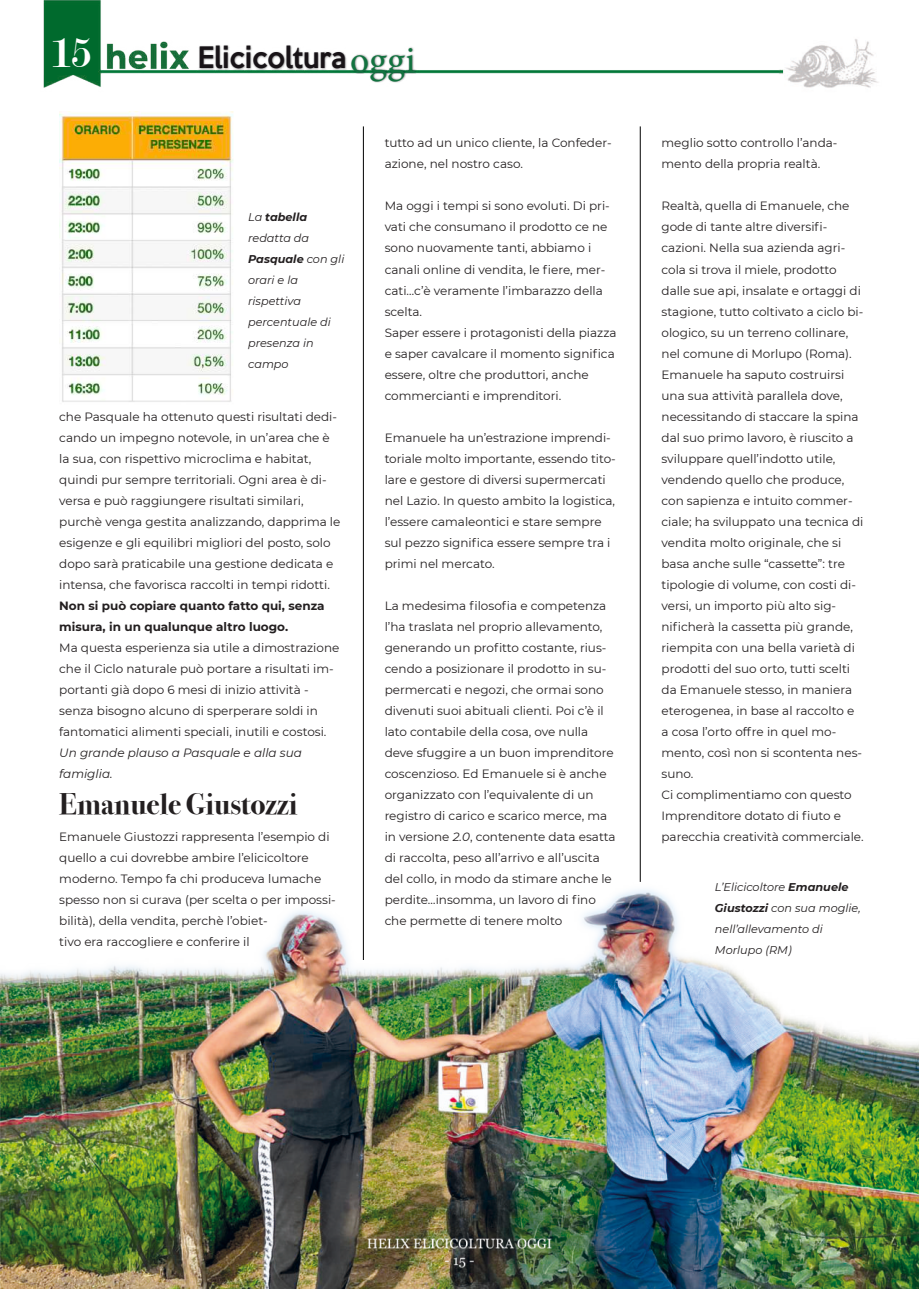
<style>
.page{position:relative;width:919px;height:1289px;background:#fff}
.page>*{position:absolute;margin:0;border:0;box-sizing:border-box;transform-origin:0 0}
.t1{font:45px "Modern";color:#fff}
.t2{font:700 29.85px "Bodoni Svty Two ITCTT";color:#231f20}
.t3{font:500 27px "Keep Calm";letter-spacing:.005em;color:#181317;scale:.94 1}
.t4{font:12px/21px "Montserrat";color:#231f20}
.t5{font:700 12px/21px "Montserrat";color:#231f20}
.t6{font:italic 12px/21px "Montserrat";color:#231f20}
.t7{font:italic 11.25px/21px "Montserrat";color:#231f20}
.s1{font-family:"Minion Pro";font-weight:400;font-size:37.5px;color:#11723f}
.s2{font-weight:700}
.s3{font-style:italic}
</style>
<div class="page">
<img style="left:0;top:0;width:918px;height:1288px">
<hr style="left:363px;top:126px;width:1px;height:834px;background:#000001">
<hr style="left:640px;top:126px;width:1px;height:755px;background:#000001">
<img style="left:59px;top:111px;width:174px;height:293px">
<img style="left:367px;top:1238px;width:184px;height:29px">
<h1 class="t1" style="left:50px;top:38px;width:42px">15</h1>
<h3 class="t3" style="left:198px;top:47px;width:233px">Elicicoltura <span class="s1">oggi</span></h3>
<p class="t7" style="left:248px;top:206px;width:98px">La <span class="s2">tabella </span>redatta da<br><span class="s2">Pasquale</span> con gli orari e la rispettiva percentuale di presenza in campo</p>
<p class="t4" style="left:59px;top:406px;width:283px">che Pasquale ha ottenuto questi risultati dedi&shy;cando un impegno notevole, in un’area che è la sua, con rispettivo microclima e habitat, quindi pur sempre territoriali. Ogni area è di&shy;versa e può raggiungere risultati similari, purchè venga gestita analizzando, dapprima le esigenze e gli equilibri migliori del posto, solo dopo sarà praticabile una gestione dedicata e intensa, che favorisca raccolti in tempi ridotti.</p>
<p class="t5" style="left:59px;top:595px;width:267px">Non si può copiare quanto fatto qui, senza misura, in un qualunque altro luogo.</p>
<p class="t4" style="left:59px;top:637px;width:282px">Ma questa esperienza sia utile a dimostrazione che il Ciclo naturale può portare a risultati im&shy;portanti già dopo 6 mesi di inizio attività - senza bisogno alcuno di sperperare soldi in fantomatici alimenti speciali, inutili e costosi.</p>
<p class="t6" style="left:59px;top:742px;width:244px">Un grande plauso a Pasquale e alla sua famiglia.</p>
<h2 class="t2" style="left:59px;top:786px;width:240px">Emanuele Giustozzi</h2>
<p class="t4" style="left:59px;top:826px;width:278px">Emanuele Giustozzi rappresenta l’esempio di quello a cui dovrebbe ambire l’elicicoltore moderno. Tempo fa chi produceva lumache spesso non si curava (per scelta o per impossi&shy;bilità), della vendita, perchè l’obiet-<br>tivo era raccogliere e conferire il</p>
<p class="t4" style="left:384px;top:133px;width:228px">tutto ad un unico cliente, la Confeder&shy;azione, nel nostro caso.</p>
<p class="t4" style="left:384px;top:196px;width:233px">Ma oggi i tempi si sono evoluti. Di pri&shy;vati che consumano il prodotto ce ne sono nuovamente tanti, abbiamo i canali online di vendita, le fiere, mer&shy;cati…c’è veramente l’imbarazzo della scelta.<br>Saper essere i protagonisti della piazza e saper cavalcare il momento significa essere, oltre che produttori, anche commercianti e imprenditori.</p>
<p class="t4" style="left:384px;top:427px;width:233px">Emanuele ha un’estrazione imprendi&shy;toriale molto importante, essendo tito&shy;lare e gestore di diversi supermercati nel Lazio. In questo ambito la logistica, l’essere camaleontici e stare sempre sul pezzo significa essere sempre tra i primi nel mercato.</p>
<p class="t4" style="left:384px;top:595px;width:232px">La medesima filosofia e competenza l’ha traslata nel proprio allevamento, generando un profitto costante, rius&shy;cendo a posizionare il prodotto in su&shy;permercati e negozi, che ormai sono divenuti suoi abituali clienti. Poi c’è il lato contabile della cosa, ove nulla deve sfuggire a un buon imprenditore coscenzioso. Ed Emanuele si è anche organizzato con l’equivalente di un registro di carico e scarico merce, ma in versione <span class="s3">2.0</span>, contenente data esatta di raccolta, peso all’arrivo e all’uscita del collo, in modo da stimare anche le perdite…insomma, un lavoro di fino che permette di tenere molto</p>
<p class="t4" style="left:661px;top:133px;width:177px">meglio sotto controllo l’anda&shy;mento della propria realtà.</p>
<p class="t4" style="left:661px;top:196px;width:204px">Realtà, quella di Emanuele, che gode di tante altre diversifi&shy;cazioni. Nella sua azienda agri&shy;cola si trova il miele, prodotto dalle sue api, insalate e ortaggi di stagione, tutto coltivato a ciclo bi&shy;ologico, su un terreno collinare, nel comune di Morlupo (Roma).<br>Emanuele ha saputo costruirsi una sua attività parallela dove, necessitando di staccare la spina dal suo primo lavoro, è riuscito a sviluppare quell’indotto utile, vendendo quello che produce, con sapienza e intuito commer&shy;ciale; ha sviluppato una tecnica di vendita molto originale, che si basa anche sulle “cassette”: tre tipologie di volume, con costi di&shy;versi, un importo più alto sig&shy;nificherà la cassetta più grande, riempita con una bella varietà di prodotti del suo orto, tutti scelti da Emanuele stesso, in maniera eterogenea, in base al raccolto e a cosa l’orto offre in quel mo&shy;mento, così non si scontenta nes&shy;suno.<br>Ci complimentiamo con questo<br>Imprenditore dotato di fiuto e parecchia creatività commerciale.</p>
<p class="t7" style="left:715px;top:876px;width:147px">L’Elicicoltore <span class="s2">Emanuele<br>Giustozzi</span> con sua moglie, nell’allevamento di<br>Morlupo (RM)</p>
</div>
